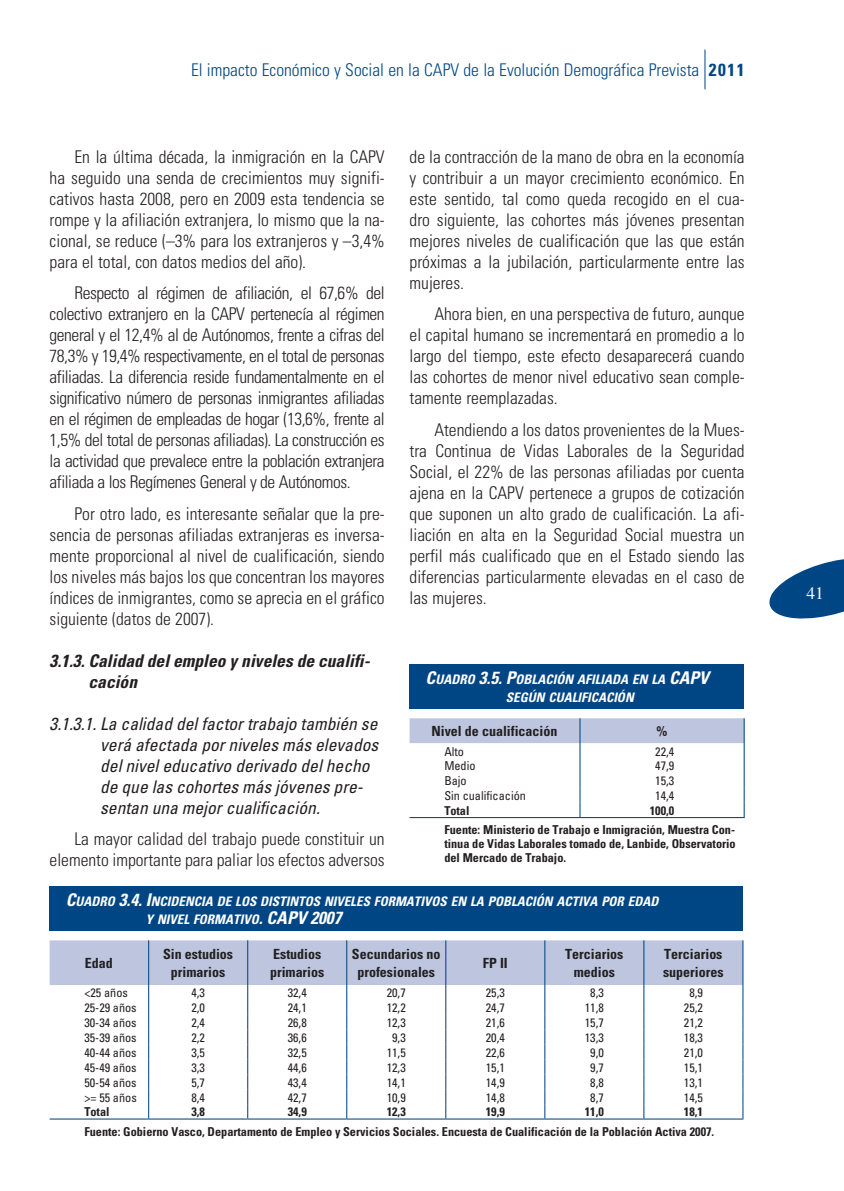
<style>
.page{position:relative;width:844px;height:1191px;background:#fff}
.page>*{position:absolute;margin:0;border:0;box-sizing:border-box;transform-origin:0 0}
.t1{font:17.5px/21px "Univers Condensed Light OV ZWWNXA";color:#231f20;text-align:justify}
.t2{font:17.5px/21px "Univers Condensed Oblique OV EXWNXA";color:#231f20}
.t3{font:17.5px "Univers Condensed Light OV ZWWNXA";color:#004684}
.t4{font:17.5px/21px "Univers Condensed Bold Oblique OV CXWNXA";color:#231f20}
.t5{font:17.5px "Times Roman OV BXWNXA";color:#fff}
.t6{font:14px/17.5px "Univers Condensed Bold OV AXWNXA";color:#231f20;text-align:center}
.t7{font:13.12px/17.5px "Univers Condensed Bold Oblique OV CXWNXA";color:#fff}
.t8{font:12.25px "Univers Condensed OV FXWNXA";color:#231f20}
.t9{font:12.25px/20.3px "Univers Condensed Bold OV AXWNXA";color:#231f20}
.s1{font-family:"Univers Condensed Bold OV AXWNXA"}
.s2{font-size:17.5px}
</style>
<div class="page">
<hr style="left:704px;top:50px;width:1px;height:39px;background:#004684">
<svg style="left:769px;top:559px;width:74px;height:60px"></svg>
<div style="left:50px;top:885px;width:692px;height:45px;background:#004684"></div>
<svg style="left:50px;top:940px;width:693px;height:178px"></svg>
<hr style="left:50px;top:1118px;width:99px;height:1px;background:#004684">
<hr style="left:149px;top:1118px;width:99px;height:1px;background:#004684">
<hr style="left:248px;top:1118px;width:98px;height:1px;background:#004684">
<hr style="left:346px;top:1118px;width:99px;height:1px;background:#004684">
<hr style="left:445px;top:1118px;width:99px;height:1px;background:#004684">
<hr style="left:544px;top:1118px;width:99px;height:1px;background:#004684">
<hr style="left:643px;top:1118px;width:100px;height:1px;background:#004684">
<div style="left:409px;top:663px;width:335px;height:45px;background:#004684"></div>
<svg style="left:409px;top:718px;width:335px;height:99px"></svg>
<hr style="left:409px;top:817px;width:171px;height:1px;background:#004684">
<hr style="left:580px;top:817px;width:164px;height:1px;background:#004684">
<p class="t3" style="left:191px;top:59px;width:555px">El impacto Económico y Social en la CAPV de la Evolución Demográfica Prevista <span class="s1">2011</span></p>
<p class="t1" style="left:50px;top:146px;width:336px;text-indent:25px">En la última década, la inmigración en la CAPV ha seguido una senda de crecimientos muy signifi&shy;cativos hasta 2008, pero en 2009 esta tendencia se rompe y la afiliación extranjera, lo mismo que la na&shy;cional, se reduce (–3% para los extranjeros y –3,4% para el total, con datos medios del año).</p>
<p class="t1" style="left:50px;top:282px;width:336px;text-indent:25px">Respecto al régimen de afiliación, el 67,6% del colectivo extranjero en la CAPV pertenecía al régimen general y el 12,4% al de Autónomos, frente a cifras del 78,3% y 19,4% respectivamente, en el total de personas afiliadas. La diferencia reside fundamentalmente en el significativo número de personas inmigrantes afiliadas en el régimen de empleadas de hogar (13,6%, frente al 1,5% del total de personas afiliadas). La construcción es la actividad que prevalece entre la población extranjera afiliada a los Regímenes General y de Autónomos.</p>
<p class="t1" style="left:50px;top:503px;width:336px;text-indent:25px">Por otro lado, es interesante señalar que la pre&shy;sencia de personas afiliadas extranjeras es inversa&shy;mente proporcional al nivel de cualificación, siendo los niveles más bajos los que concentran los mayores índices de inmigrantes, como se aprecia en el gráfico siguiente (datos de 2007).</p>
<p class="t4" style="left:88px;top:649px;width:280px;text-indent:-39px">3.1.3. Calidad del empleo y niveles de cualifi&shy;cación</p>
<p class="t2" style="left:100px;top:712px;width:279px;text-indent:-51px">3.1.3.1. La calidad del factor trabajo también se verá afectada por niveles más elevados del nivel educativo derivado del hecho de que las cohortes más jóvenes pre&shy;sentan una mejor cualificación.</p>
<p class="t1" style="left:50px;top:828px;width:336px;text-align:right">La mayor calidad del trabajo puede constituir un elemento importante para paliar los efectos adversos</p>
<p class="t7" style="left:146px;top:892px;width:514px;text-indent:-80px"><span class="s2">C</span>UADRO <span class="s2">3.4. I</span>NCIDENCIA DE LOS DISTINTOS NIVELES FORMATIVOS EN LA POBLACIÓN ACTIVA POR EDAD<br>Y NIVEL FORMATIVO<span class="s2">. CAPV 2007</span></p>
<p class="t6" style="left:85px;top:954px;width:29px">Edad</p>
<p class="t6" style="left:163px;top:945px;width:71px">Sin estudios primarios</p>
<p class="t6" style="left:270px;top:945px;width:56px;text-align:left">Estudios primarios</p>
<p class="t6" style="left:352px;top:945px;width:90px">Secundarios no profesionales</p>
<p class="t6" style="left:482px;top:954px;width:26px">FP II</p>
<p class="t6" style="left:565px;top:945px;width:60px">Terciarios medios</p>
<p class="t6" style="left:663px;top:945px;width:62px;text-align:left">Terciarios superiores</p>
<p class="t8" style="left:84px;top:985px;width:45px">&lt;25 años</p>
<p class="t8" style="left:191px;top:985px;width:15px">4,3</p>
<p class="t8" style="left:287px;top:985px;width:21px">32,4</p>
<p class="t8" style="left:386px;top:985px;width:21px">20,7</p>
<p class="t8" style="left:485px;top:985px;width:21px">25,3</p>
<p class="t8" style="left:590px;top:985px;width:15px">8,3</p>
<p class="t8" style="left:689px;top:985px;width:15px">8,9</p>
<p class="t8" style="left:84px;top:1000px;width:54px">25-29 años</p>
<p class="t8" style="left:191px;top:1000px;width:15px">2,0</p>
<p class="t8" style="left:287px;top:1000px;width:21px">24,1</p>
<p class="t8" style="left:386px;top:1000px;width:21px">12,2</p>
<p class="t8" style="left:485px;top:1000px;width:21px">24,7</p>
<p class="t8" style="left:584px;top:1000px;width:21px">11,8</p>
<p class="t8" style="left:683px;top:1000px;width:21px">25,2</p>
<p class="t8" style="left:84px;top:1015px;width:54px">30-34 años</p>
<p class="t8" style="left:191px;top:1015px;width:15px">2,4</p>
<p class="t8" style="left:287px;top:1015px;width:21px">26,8</p>
<p class="t8" style="left:386px;top:1015px;width:21px">12,3</p>
<p class="t8" style="left:485px;top:1015px;width:21px">21,6</p>
<p class="t8" style="left:584px;top:1015px;width:21px">15,7</p>
<p class="t8" style="left:683px;top:1015px;width:21px">21,2</p>
<p class="t8" style="left:84px;top:1030px;width:54px">35-39 años</p>
<p class="t8" style="left:191px;top:1030px;width:15px">2,2</p>
<p class="t8" style="left:287px;top:1030px;width:21px">36,6</p>
<p class="t8" style="left:392px;top:1030px;width:15px">9,3</p>
<p class="t8" style="left:485px;top:1030px;width:21px">20,4</p>
<p class="t8" style="left:584px;top:1030px;width:21px">13,3</p>
<p class="t8" style="left:683px;top:1030px;width:21px">18,3</p>
<p class="t8" style="left:84px;top:1045px;width:54px">40-44 años</p>
<p class="t8" style="left:191px;top:1045px;width:15px">3,5</p>
<p class="t8" style="left:287px;top:1045px;width:21px">32,5</p>
<p class="t8" style="left:386px;top:1045px;width:21px">11,5</p>
<p class="t8" style="left:485px;top:1045px;width:21px">22,6</p>
<p class="t8" style="left:590px;top:1045px;width:15px">9,0</p>
<p class="t8" style="left:683px;top:1045px;width:21px">21,0</p>
<p class="t8" style="left:84px;top:1059px;width:54px">45-49 años</p>
<p class="t8" style="left:191px;top:1059px;width:15px">3,3</p>
<p class="t8" style="left:287px;top:1059px;width:21px">44,6</p>
<p class="t8" style="left:386px;top:1059px;width:21px">12,3</p>
<p class="t8" style="left:485px;top:1059px;width:21px">15,1</p>
<p class="t8" style="left:590px;top:1059px;width:15px">9,7</p>
<p class="t8" style="left:683px;top:1059px;width:21px">15,1</p>
<p class="t8" style="left:84px;top:1074px;width:54px">50-54 años</p>
<p class="t8" style="left:191px;top:1074px;width:15px">5,7</p>
<p class="t8" style="left:287px;top:1074px;width:21px">43,4</p>
<p class="t8" style="left:386px;top:1074px;width:21px">14,1</p>
<p class="t8" style="left:485px;top:1074px;width:21px">14,9</p>
<p class="t8" style="left:590px;top:1074px;width:15px">8,8</p>
<p class="t8" style="left:683px;top:1074px;width:21px">13,1</p>
<p class="t8" style="left:84px;top:1089px;width:54px">&gt;= 55 años</p>
<p class="t8" style="left:191px;top:1089px;width:15px">8,4</p>
<p class="t8" style="left:287px;top:1089px;width:21px">42,7</p>
<p class="t8" style="left:386px;top:1089px;width:21px">10,9</p>
<p class="t8" style="left:485px;top:1089px;width:21px">14,8</p>
<p class="t8" style="left:590px;top:1089px;width:15px">8,7</p>
<p class="t8" style="left:683px;top:1089px;width:21px">14,5</p>
<p class="t9" style="left:84px;top:1101px;width:27px">Total</p>
<p class="t9" style="left:191px;top:1101px;width:15px">3,8</p>
<p class="t9" style="left:287px;top:1101px;width:21px">34,9</p>
<p class="t9" style="left:386px;top:1101px;width:21px">12,3</p>
<p class="t9" style="left:485px;top:1101px;width:21px">19,9</p>
<p class="t9" style="left:584px;top:1101px;width:21px">11,0</p>
<p class="t1" style="left:409px;top:146px;width:336px">de la contracción de la mano de obra en la economía y contribuir a un mayor crecimiento económico. En este sentido, tal como queda recogido en el cua&shy;dro siguiente, las cohortes más jóvenes presentan mejores niveles de cualificación que las que están próximas a la jubilación, particularmente entre las mujeres.</p>
<p class="t1" style="left:409px;top:303px;width:336px;text-indent:25px">Ahora bien, en una perspectiva de futuro, aunque el capital humano se incrementará en promedio a lo largo del tiempo, este efecto desaparecerá cuando las cohortes de menor nivel educativo sean comple&shy;tamente reemplazadas.</p>
<p class="t1" style="left:409px;top:419px;width:336px;text-indent:25px">Atendiendo a los datos provenientes de la Mues&shy;tra Continua de Vidas Laborales de la Seguridad Social, el 22% de las personas afiliadas por cuenta ajena en la CAPV pertenece a grupos de cotización que suponen un alto grado de cualificación. La afi&shy;liación en alta en la Seguridad Social muestra un perfil más cualificado que en el Estado siendo las diferencias particularmente elevadas en el caso de las mujeres.</p>
<p class="t7" style="left:425px;top:670px;width:285px;text-align:center"><span class="s2">C</span>UADRO <span class="s2">3.5. P</span>OBLACIÓN AFILIADA EN LA <span class="s2">CAPV<br></span>SEGÚN CUALIFICACIÓN</p>
<p class="t6" style="left:431px;top:722px;width:127px">Nivel de cualificación</p>
<p class="t6" style="left:656px;top:722px;width:12px">%</p>
<p class="t8" style="left:444px;top:743px;width:21px">Alto</p>
<p class="t8" style="left:655px;top:743px;width:21px">22,4</p>
<p class="t8" style="left:444px;top:758px;width:33px">Medio</p>
<p class="t8" style="left:655px;top:758px;width:21px">47,9</p>
<p class="t8" style="left:444px;top:773px;width:24px">Bajo</p>
<p class="t8" style="left:655px;top:773px;width:21px">15,3</p>
<p class="t8" style="left:444px;top:788px;width:83px">Sin cualificación</p>
<p class="t8" style="left:655px;top:788px;width:21px">14,4</p>
<p class="t9" style="left:444px;top:800px;width:27px">Total</p>
<p class="t9" style="left:444px;top:800px;width:292px;line-height:19.6px;text-indent:205px">100,0<br>Fuente: Ministerio de Trabajo e Inmigración, Muestra Con-</p>
<p class="t9" style="left:444px;top:836px;width:293px;line-height:14px">tinua de Vidas Laborales tomado de, Lanbide, Observatorio del Mercado de Trabajo.</p>
<p class="t9" style="left:84px;top:1101px;width:631px;text-indent:599px">18,1<br>Fuente: Gobierno Vasco, Departamento de Empleo y Servicios Sociales. Encuesta de Cualificación de la Población Activa 2007.</p>
<p class="t5" style="left:806px;top:583px;width:19px">41</p>
</div>
